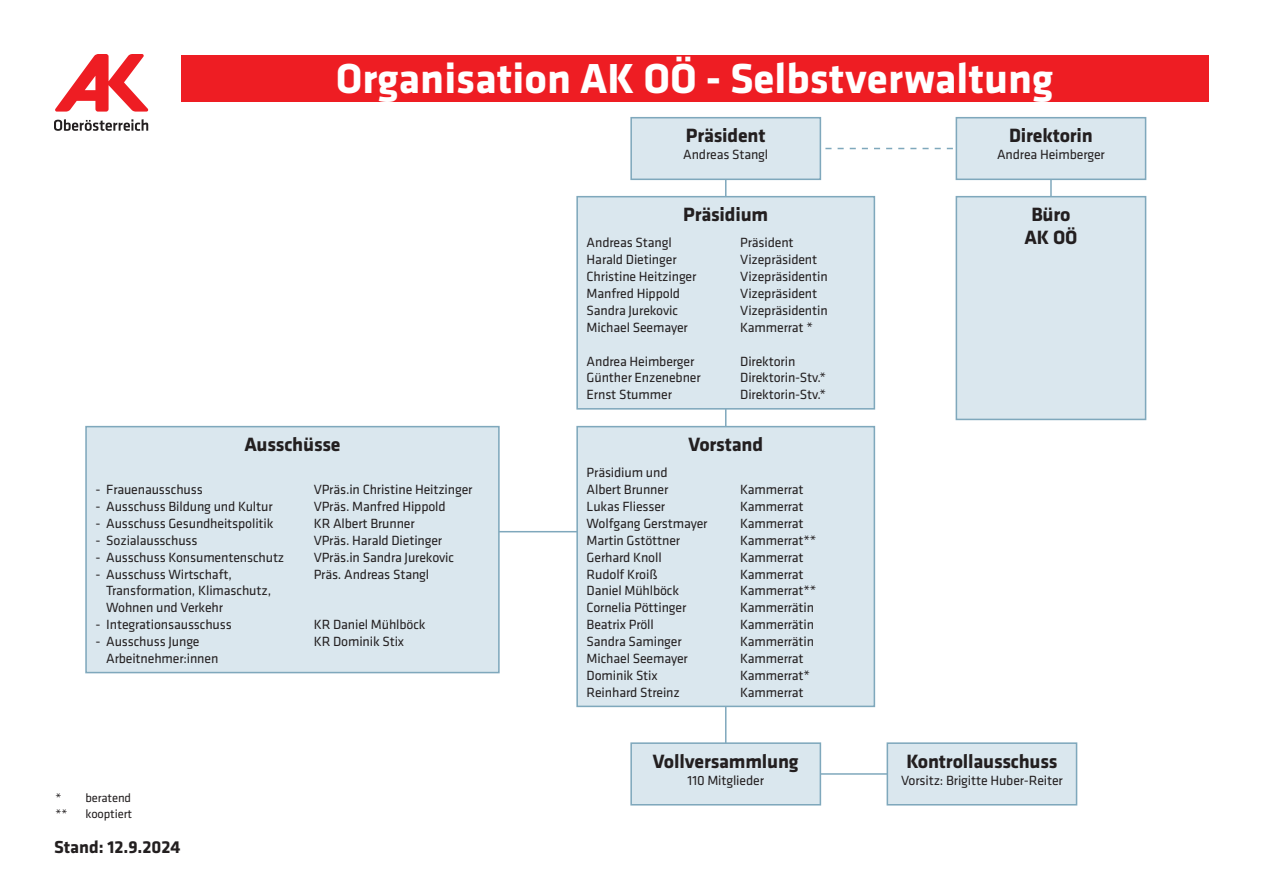
<style>
.page{position:relative;width:1263px;height:893px;background:#fff}
.page>*{position:absolute;margin:0;border:0;box-sizing:border-box;transform-origin:0 0}
.t1{font:700 43.5px "Klavika Basic";color:#fff}
.t2{font:700 19.95px/23.1px "Klavika Basic";letter-spacing:-.01em;color:#231f20;text-align:center}
.t3{font:700 18px "Klavika Basic";color:#231f20}
.t4{font:13.8px/17px "Klavika Basic";letter-spacing:-.01em;color:#231f20}
.t5{font:12.6px/15.3px "Klavika Basic";letter-spacing:-.01em;color:#231f20}
</style>
<div class="page">
<hr style="left:725px;top:160px;width:1px;height:614px;background:#7fa8bc">
<svg style="left:821px;top:148px;width:132px;height:1px"></svg>
<hr style="left:455px;top:531px;width:132px;height:1px;background:#7fa8bc">
<hr style="left:1050px;top:160px;width:2px;height:91px;background:#7fa8bc">
<div style="left:631px;top:118px;width:189px;height:61px;background:#dae7ee"></div>
<div style="left:630px;top:117px;width:191px;height:63px;border:2px solid #7fa8bc"></div>
<div style="left:956px;top:118px;width:189px;height:61px;background:#dae7ee"></div>
<div style="left:955px;top:117px;width:191px;height:63px;border:2px solid #7fa8bc"></div>
<div style="left:577px;top:197px;width:297px;height:212px;background:#dae7ee"></div>
<div style="left:576px;top:196px;width:299px;height:214px;border:2px solid #7fa8bc"></div>
<div style="left:956px;top:197px;width:189px;height:222px;background:#dae7ee"></div>
<div style="left:955px;top:196px;width:191px;height:224px;border:2px solid #7fa8bc"></div>
<div style="left:577px;top:427px;width:297px;height:279px;background:#dae7ee"></div>
<div style="left:576px;top:426px;width:299px;height:281px;border:2px solid #7fa8bc"></div>
<hr style="left:785px;top:773px;width:132px;height:2px;background:#7fa8bc">
<div style="left:631px;top:743px;width:189px;height:62px;background:#dae7ee"></div>
<div style="left:630px;top:742px;width:191px;height:63px;border:2px solid #7fa8bc"></div>
<div style="left:887px;top:743px;width:189px;height:62px;background:#dae7ee"></div>
<div style="left:886px;top:742px;width:191px;height:63px;border:2px solid #7fa8bc"></div>
<div style="left:86px;top:427px;width:413px;height:246px;background:#dae7ee"></div>
<div style="left:85px;top:426px;width:415px;height:247px;border:2px solid #7fa8bc"></div>
<svg style="left:55px;top:54px;width:93px;height:58px"></svg>
<svg style="left:54px;top:119px;width:94px;height:12px"></svg>
<div style="left:181px;top:55px;width:1027px;height:46px;background:#ee1d23"></div>
<h1 class="t1" style="left:336px;top:47px;width:719px">Organisation AK OÖ - Selbstverwaltung</h1>
<h2 class="t2" style="left:244px;top:432px;width:98px">Ausschüsse</h2>
<p class="t4" style="left:96px;top:481px;width:109px">- Frauenausschuss</p>
<p class="t4" style="left:314px;top:481px;width:160px">VPräs.in Christine Heitzinger</p>
<p class="t4" style="left:96px;top:497px;width:179px">- Ausschuss Bildung und Kultur</p>
<p class="t4" style="left:314px;top:497px;width:134px">VPräs. Manfred Hippold</p>
<p class="t4" style="left:96px;top:514px;width:179px">- Ausschuss Gesundheitspolitik</p>
<p class="t4" style="left:314px;top:514px;width:103px">KR Albert Brunner</p>
<p class="t4" style="left:96px;top:531px;width:104px">- Sozialausschuss</p>
<p class="t4" style="left:314px;top:531px;width:130px">VPräs. Harald Dietinger</p>
<p class="t4" style="left:96px;top:548px;width:190px">- Ausschuss Konsumentenschutz</p>
<p class="t4" style="left:314px;top:548px;width:142px">VPräs.in Sandra Jurekovic</p>
<p class="t4" style="left:96px;top:565px;width:138px">- Ausschuss Wirtschaft,</p>
<p class="t4" style="left:314px;top:565px;width:117px">Präs. Andreas Stangl</p>
<p class="t4" style="left:106px;top:582px;width:166px">Transformation, Klimaschutz,<br>Wohnen und Verkehr</p>
<p class="t4" style="left:96px;top:616px;width:138px">- Integrationsausschuss</p>
<p class="t4" style="left:314px;top:616px;width:113px">KR Daniel Mühlböck</p>
<p class="t4" style="left:96px;top:633px;width:106px">- Ausschuss Junge</p>
<p class="t4" style="left:314px;top:633px;width:92px">KR Dominik Stix</p>
<p class="t4" style="left:106px;top:650px;width:114px">Arbeitnehmer:innen</p>
<p class="t5" style="left:56px;top:790px;width:77px">* beratend **</p>
<p class="t5" style="left:86px;top:805px;width:48px">kooptiert</p>
<h3 class="t3" style="left:54px;top:834px;width:128px">Stand: 12.9.2024</h3>
<h2 class="t2" style="left:686px;top:123px;width:81px">Präsident</h2>
<p class="t4" style="left:683px;top:146px;width:87px">Andreas Stangl</p>
<h2 class="t2" style="left:683px;top:202px;width:86px">Präsidium</h2>
<p class="t4" style="left:587px;top:234px;width:87px">Andreas Stangl</p>
<p class="t4" style="left:740px;top:234px;width:55px">Präsident</p>
<p class="t4" style="left:587px;top:251px;width:91px">Harald Dietinger</p>
<p class="t4" style="left:740px;top:251px;width:78px">Vizepräsident</p>
<p class="t4" style="left:587px;top:268px;width:111px">Christine Heitzinger</p>
<p class="t4" style="left:740px;top:268px;width:89px">Vizepräsidentin</p>
<p class="t4" style="left:587px;top:284px;width:95px">Manfred Hippold</p>
<p class="t4" style="left:740px;top:284px;width:78px">Vizepräsident</p>
<p class="t4" style="left:587px;top:301px;width:93px">Sandra Jurekovic</p>
<p class="t4" style="left:740px;top:301px;width:89px">Vizepräsidentin</p>
<p class="t4" style="left:587px;top:318px;width:103px">Michael Seemayer</p>
<p class="t4" style="left:740px;top:318px;width:74px">Kammerrat *</p>
<p class="t4" style="left:587px;top:352px;width:109px">Andrea Heimberger</p>
<p class="t4" style="left:740px;top:352px;width:57px">Direktorin</p>
<p class="t4" style="left:587px;top:369px;width:116px">Günther Enzenebner</p>
<p class="t4" style="left:740px;top:369px;width:87px">Direktorin-Stv.*</p>
<p class="t4" style="left:587px;top:386px;width:87px">Ernst Stummer</p>
<p class="t4" style="left:740px;top:386px;width:87px">Direktorin-Stv.*</p>
<p class="t4" style="left:587px;top:464px;width:83px">Präsidium und<br>Albert Brunner</p>
<h2 class="t2" style="left:688px;top:432px;width:76px">Vorstand</h2>
<p class="t4" style="left:740px;top:481px;width:65px">Kammerrat</p>
<p class="t4" style="left:587px;top:497px;width:80px">Lukas Fliesser</p>
<p class="t4" style="left:740px;top:497px;width:65px">Kammerrat</p>
<p class="t4" style="left:587px;top:514px;width:122px">Wolfgang Gerstmayer</p>
<p class="t4" style="left:740px;top:514px;width:65px">Kammerrat</p>
<p class="t4" style="left:587px;top:531px;width:95px">Martin Gstöttner</p>
<p class="t4" style="left:740px;top:531px;width:78px">Kammerrat**</p>
<p class="t4" style="left:587px;top:548px;width:77px">Gerhard Knoll</p>
<p class="t4" style="left:740px;top:548px;width:65px">Kammerrat</p>
<p class="t4" style="left:587px;top:565px;width:72px">Rudolf Kroiß</p>
<p class="t4" style="left:740px;top:565px;width:65px">Kammerrat</p>
<p class="t4" style="left:587px;top:582px;width:94px">Daniel Mühlböck</p>
<p class="t4" style="left:740px;top:582px;width:78px">Kammerrat**</p>
<p class="t4" style="left:587px;top:599px;width:101px">Cornelia Pöttinger</p>
<p class="t4" style="left:740px;top:599px;width:75px">Kammerrätin</p>
<p class="t4" style="left:587px;top:616px;width:69px">Beatrix Pröll</p>
<p class="t4" style="left:740px;top:616px;width:75px">Kammerrätin</p>
<p class="t4" style="left:587px;top:633px;width:97px">Sandra Saminger</p>
<p class="t4" style="left:740px;top:633px;width:75px">Kammerrätin</p>
<p class="t4" style="left:587px;top:650px;width:103px">Michael Seemayer</p>
<p class="t4" style="left:740px;top:650px;width:65px">Kammerrat</p>
<p class="t4" style="left:587px;top:666px;width:73px">Dominik Stix</p>
<p class="t4" style="left:740px;top:666px;width:71px">Kammerrat*</p>
<p class="t4" style="left:587px;top:683px;width:95px">Reinhard Streinz</p>
<p class="t4" style="left:740px;top:683px;width:65px">Kammerrat</p>
<h2 class="t2" style="left:653px;top:748px;width:147px">Vollversammlung</h2>
<p class="t4" style="left:688px;top:771px;width:78px">110 Mitglieder</p>
<h2 class="t2" style="left:1009px;top:123px;width:85px">Direktorin</h2>
<p class="t4" style="left:997px;top:146px;width:109px">Andrea Heimberger</p>
<h2 class="t2" style="left:1024px;top:202px;width:54px">Büro<br>AK OÖ</h2>
<h2 class="t2" style="left:906px;top:748px;width:153px">Kontrollausschuss</h2>
<p class="t4" style="left:901px;top:771px;width:163px">Vorsitz: Brigitte Huber-Reiter</p>
</div>
